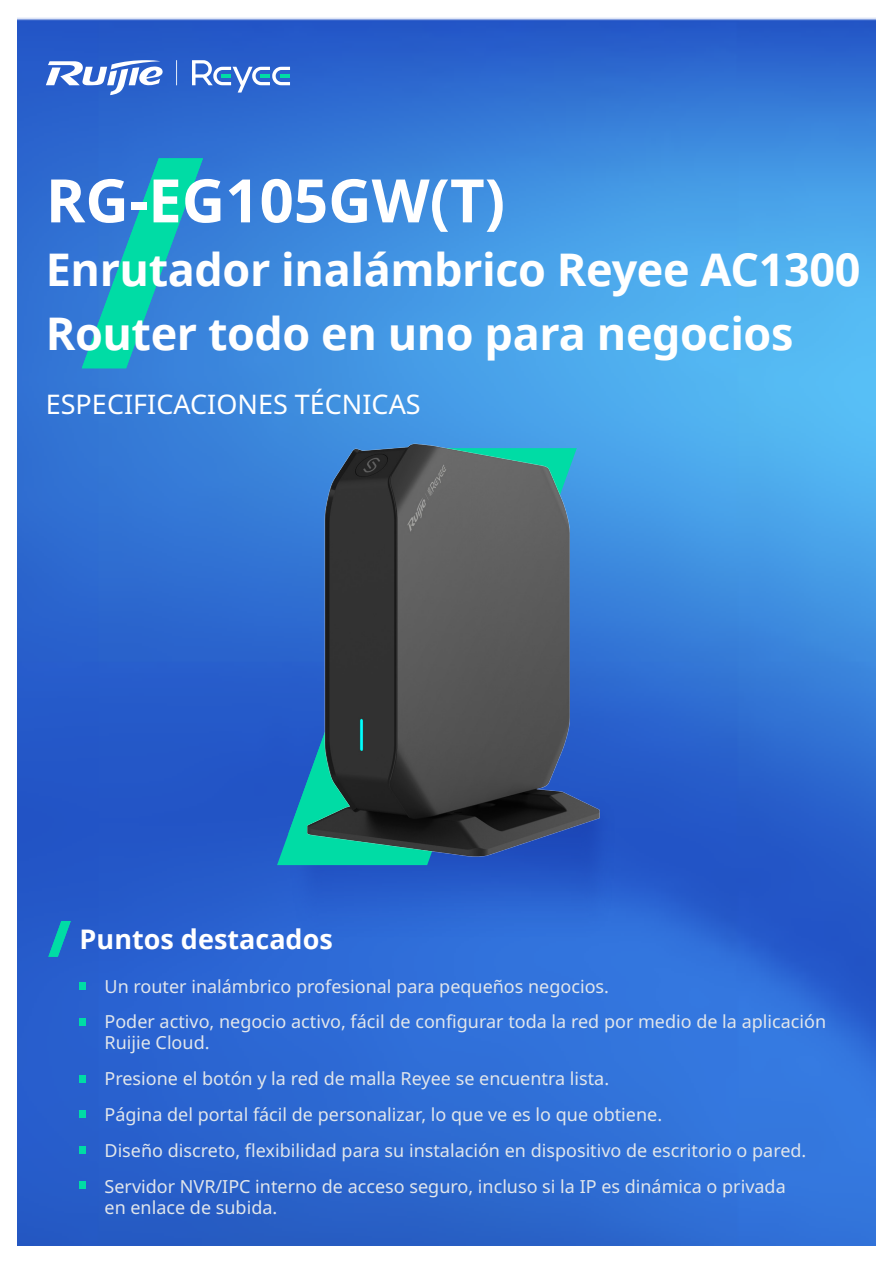
<style>
.page{position:relative;width:893px;height:1263px;background:#fff}
.page>*{position:absolute;margin:0;border:0;box-sizing:border-box;transform-origin:0 0}
.t1{font:700 60px "Noto Sans";color:#fff}
.t2{font:700 45px/63.6px "Noto Sans";letter-spacing:-.01em;color:#fff}
.t3{font:27px "Noto Sans";color:#fff}
.t4{font:700 27px "Noto Sans";color:#fff}
.t5{font:18px/35.8px "Noto Sans";color:#e1e6eb}
</style>
<div class="page">
<img style="left:17px;top:17px;width:859px;height:1229px">
<img style="left:253px;top:760px;width:399px;height:282px">
<svg style="left:82px;top:158px;width:121px;height:210px;background:#219dc4"></svg>
<svg style="left:277px;top:448px;width:300px;height:417px;background:#227cc4"></svg>
<svg style="left:288px;top:462px;width:13px;height:372px;background:#2a6dcc"></svg>
<svg style="left:48px;top:921px;width:23px;height:36px"></svg>
<div style="left:80px;top:982px;width:6px;height:8px;background:#00dca5"></div>
<div style="left:80px;top:1018px;width:6px;height:8px;background:#00dca5"></div>
<div style="left:80px;top:1075px;width:6px;height:8px;background:#00dca5"></div>
<div style="left:80px;top:1110px;width:6px;height:8px;background:#00dca5"></div>
<div style="left:80px;top:1147px;width:6px;height:7px;background:#00dca5"></div>
<div style="left:80px;top:1182px;width:6px;height:7px;background:#00dca5"></div>
<svg style="left:192px;top:60px;width:98px;height:33px"></svg>
<svg style="left:46px;top:60px;width:117px;height:35px"></svg>
<svg style="left:176px;top:60px;width:1px;height:25px"></svg>
<img style="left:301px;top:438px;width:303px;height:421px">
<p class="t1" style="left:46px;top:158px;width:461px">RG-EG105GW(T)</p>
<p class="t2" style="left:46px;top:237px;width:816px">Enrutador inalámbrico Reyee AC1300<br>Router todo en uno para negocios</p>
<p class="t3" style="left:46px;top:386px;width:376px">ESPECIFICACIONES TÉCNICAS</p>
<p class="t4" style="left:80px;top:920px;width:255px">Puntos destacados</p>
<p class="t5" style="left:105px;top:968px;width:723px">Un router inalámbrico profesional para pequeños negocios.<br>Poder activo, negocio activo, fácil de configurar toda la red por medio de la aplicación</p>
<p class="t5" style="left:105px;top:1025px;width:703px">Ruijie Cloud.<br>Presione el botón y la red de malla Reyee se encuentra lista.<br>Página del portal fácil de personalizar, lo que ve es lo que obtiene.<br>Diseño discreto, flexibilidad para su instalación en dispositivo de escritorio o pared.<br>Servidor NVR/IPC interno de acceso seguro, incluso si la IP es dinámica o privada</p>
<p class="t5" style="left:105px;top:1189px;width:174px">en enlace de subida.</p>
</div>
